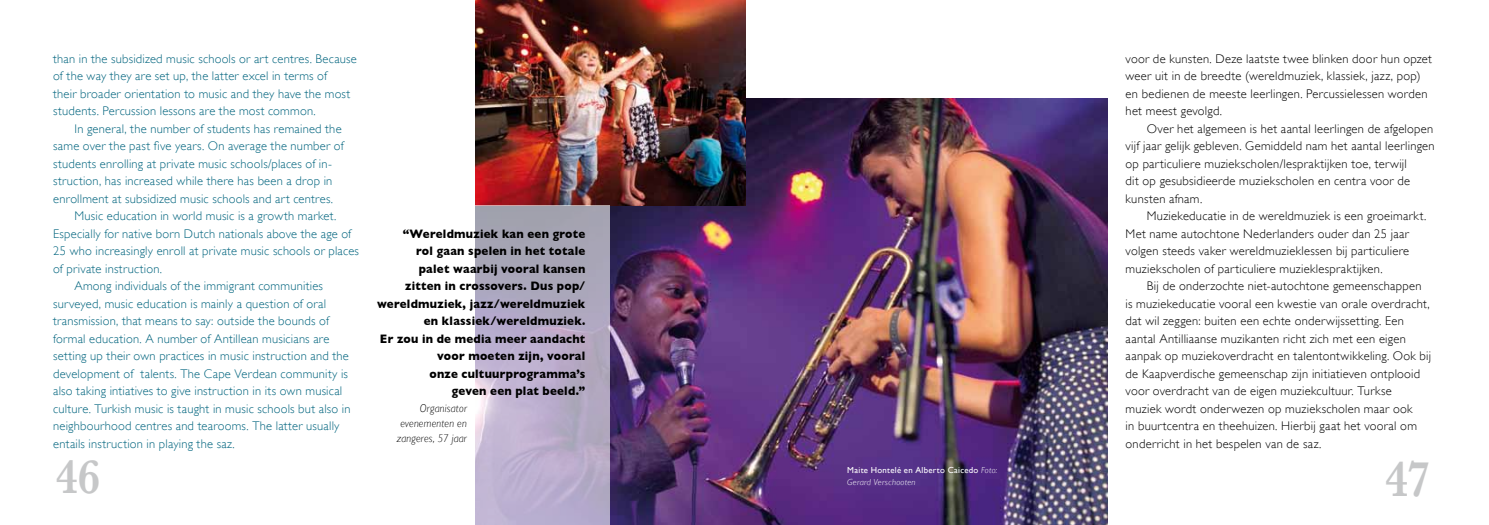
<style>
.page{position:relative;width:1489px;height:525px;background:#fff}
.page>*{position:absolute;margin:0;border:0;box-sizing:border-box;transform-origin:0 0}
.t1{font:600 52.25px "Baskerville";color:#c6c7c8;scale:.9 1}
.t2{font:600 50px "Baskerville";color:#c6c7c8;scale:.9 1}
.t3{font:300 12.5px/17.5px "Gill Sans";letter-spacing:.015em;color:#00647e}
.t4{font:300 12.5px/17.5px "Gill Sans";letter-spacing:.02em;color:#000}
.t5{font:700 12.5px/17.5px "Gill Sans";letter-spacing:.02em;color:#000;text-align:right;scale:.92 1}
.t6{font:italic 300 11.25px/15px "Gill Sans";letter-spacing:.02em;color:#000;text-align:right;scale:.92 1}
.t7{font:8.75px/11.2px "Gill Sans";letter-spacing:.035em;color:#fff}
.s1{font-weight:300;font-style:italic}
</style>
<div class="page">
<img style="left:610px;top:98px;width:497px;height:426px">
<img style="left:475px;top:0;width:270px;height:206px">
<svg style="left:475px;top:206px;width:135px;height:318px;background:#b5acc5"></svg>
<p class="t3" style="left:53px;top:50px;width:305px">than in the subsidized music schools or art centres. Because of the way they are set up, the latter excel in terms of<br>their broader orientation to music and they have the most students. Percussion lessons are the most common.</p>
<p class="t3" style="left:74px;top:120px;width:269px">In general, the number of students has remained the</p>
<p class="t3" style="left:53px;top:137px;width:292px">same over the past five years. On average the number of</p>
<p class="t3" style="left:53px;top:155px;width:280px">students enrolling at private music schools/places of in-</p>
<p class="t3" style="left:53px;top:172px;width:281px">struction, has increased while there has been a drop in</p>
<p class="t3" style="left:53px;top:190px;width:281px">enrollment at subsidized music schools and art centres.</p>
<p class="t3" style="left:74px;top:207px;width:263px">Music education in world music is a growth market.</p>
<p class="t3" style="left:53px;top:225px;width:299px">Especially for native born Dutch nationals above the age of</p>
<p class="t3" style="left:53px;top:242px;width:307px">25 who increasingly enroll at private music schools or places</p>
<p class="t3" style="left:53px;top:260px;width:110px">of private instruction.</p>
<p class="t3" style="left:74px;top:277px;width:250px">Among individuals of the immigrant communities</p>
<p class="t3" style="left:53px;top:295px;width:274px">surveyed, music education is mainly a question of oral</p>
<p class="t3" style="left:53px;top:312px;width:277px">transmission, that means to say: outside the bounds of</p>
<p class="t3" style="left:53px;top:330px;width:278px">formal education. A number of Antillean musicians are</p>
<p class="t3" style="left:53px;top:347px;width:297px">setting up their own practices in music instruction and the</p>
<p class="t3" style="left:53px;top:365px;width:296px">development of talents. The Cape Verdean community is</p>
<p class="t3" style="left:53px;top:382px;width:290px">also taking intiatives to give instruction in its own musical</p>
<p class="t3" style="left:53px;top:400px;width:299px">culture. Turkish music is taught in music schools but also in</p>
<p class="t3" style="left:53px;top:417px;width:288px">neighbourhood centres and tearooms. The latter usually</p>
<p class="t3" style="left:53px;top:435px;width:183px">entails instruction in playing the saz.</p>
<p class="t5" style="left:377px;top:224px;width:228px">“Wereldmuziek kan een grote<br>rol gaan spelen in het totale<br>palet waarbij vooral kansen<br>zitten in crossovers. Dus pop/ wereldmuziek, jazz/wereldmuziek en klassiek/wereldmuziek.<br>Er zou in de media meer aandacht voor moeten zijn, vooral<br>onze cultuurprogramma’s<br>geven een plat beeld.”</p>
<p class="t6" style="left:397px;top:400px;width:77px">Organisator evenementen en zangeres, 57 jaar</p>
<p class="t4" style="left:1125px;top:50px;width:308px">voor de kunsten. Deze laatste twee blinken door hun opzet weer uit in de breedte (wereldmuziek, klassiek, jazz, pop) en bedienen de meeste leerlingen. Percussielessen worden het meest gevolgd.</p>
<p class="t4" style="left:1125px;top:120px;width:310px;text-indent:21px">Over het algemeen is het aantal leerlingen de afgelopen vijf jaar gelijk gebleven. Gemiddeld nam het aantal leerlingen op particuliere muziekscholen/lespraktijken toe, terwijl<br>dit op gesubsidieerde muziekscholen en centra voor de kunsten afnam.</p>
<p class="t4" style="left:1125px;top:207px;width:302px;text-indent:21px">Muziekeducatie in de wereldmuziek is een groeimarkt.<br>Met name autochtone Nederlanders ouder dan 25 jaar volgen steeds vaker wereldmuzieklessen bij particuliere muziekscholen of particuliere muzieklespraktijken.</p>
<p class="t4" style="left:1125px;top:277px;width:307px;text-indent:21px">Bij de onderzochte niet-autochtone gemeenschappen is muziekeducatie vooral een kwestie van orale overdracht, dat wil zeggen: buiten een echte onderwijssetting. Een aantal Antilliaanse muzikanten richt zich met een eigen aanpak op muziekoverdracht en talentontwikkeling. Ook bij de Kaapverdische gemeenschap zijn initiatieven ontplooid voor overdracht van de eigen muziekcultuur. Turkse<br>muziek wordt onderwezen op muziekscholen maar ook<br>in buurtcentra en theehuizen. Hierbij gaat het vooral om onderricht in het bespelen van de saz.</p>
<h2 class="t2" style="left:56px;top:446px;width:51px">46</h2>
<h1 class="t1" style="left:1384px;top:447px;width:51px">47</h1>
<p class="t7" style="left:847px;top:464px;width:152px">Maite Hontelé en Alberto Caicedo <span class="s1">Foto:<br>Gerard Verschooten</span></p>
</div>
